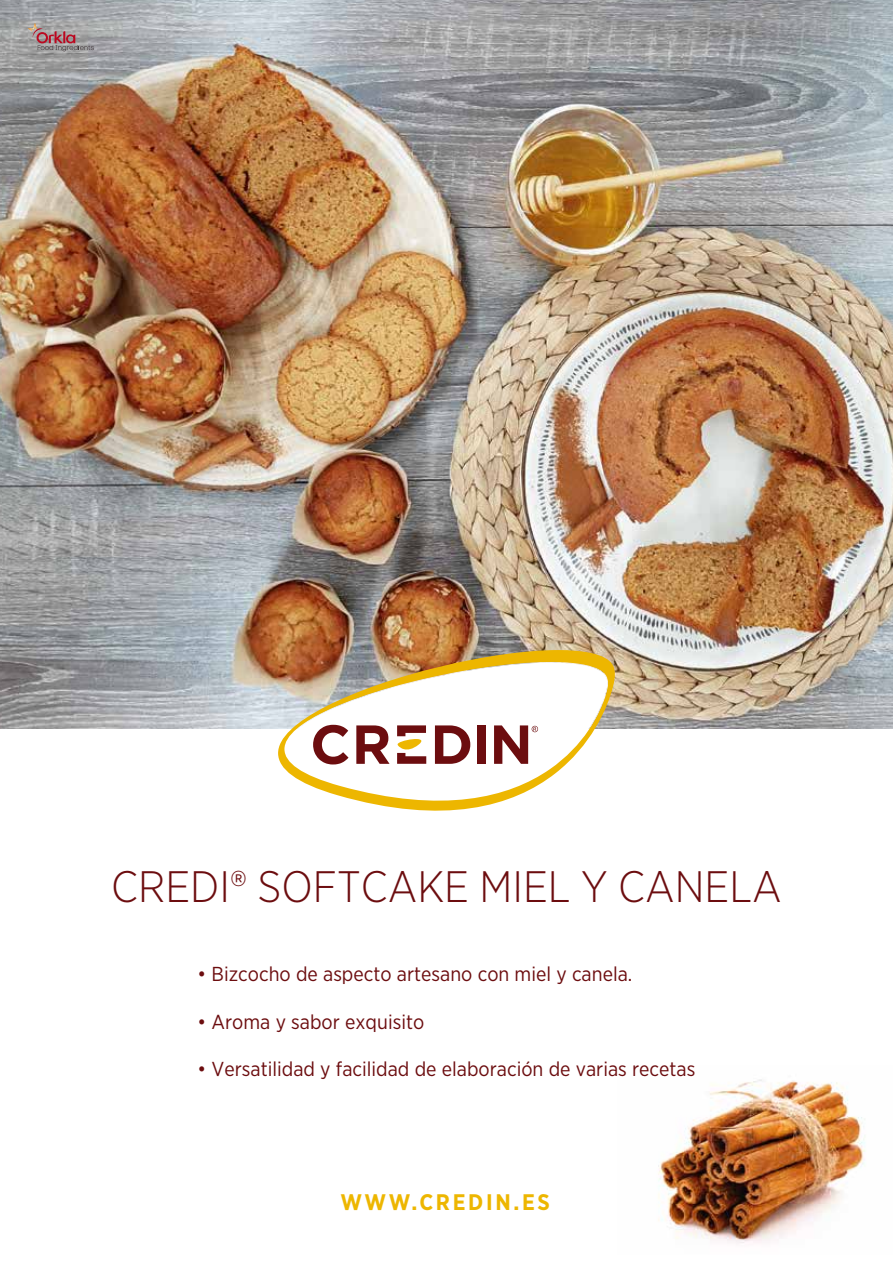
<style>
.page{position:relative;width:893px;height:1263px;background:#fff}
.page>*{position:absolute;margin:0;border:0;box-sizing:border-box;transform-origin:0 0}
.t1{font:300 43.95px "Gotham Narrow";color:#6c0d0f}
.t2{font:700 22.5px "Gotham Narrow";letter-spacing:.12em;color:#edb600}
.t3{font:20.25px "Gotham Narrow";color:#6c0d0f}
</style>
<div class="page">
<img style="left:658px;top:1079px;width:207px;height:118px">
<img style="left:658px;top:1197px;width:184px;height:47px">
<img style="left:0;top:0;width:893px;height:728px">
<svg style="left:278px;top:650px;width:338px;height:161px"></svg>
<svg style="left:435px;top:725px;width:35px;height:39px"></svg>
<div style="left:477px;top:725px;width:9px;height:39px;background:#6c0d0f"></div>
<svg style="left:494px;top:725px;width:44px;height:39px"></svg>
<svg style="left:397px;top:725px;width:29px;height:39px"></svg>
<svg style="left:313px;top:725px;width:35px;height:39px"></svg>
<svg style="left:356px;top:725px;width:34px;height:39px"></svg>
<svg style="left:28px;top:23px;width:66px;height:28px"></svg>
<h1 class="t1" style="left:111px;top:859px;width:672px">CREDI® SOFTCAKE MIEL Y CANELA</h1>
<p class="t3" style="left:198px;top:961px;width:436px">• Bizcocho de aspecto artesano con miel y canela.</p>
<p class="t3" style="left:198px;top:1009px;width:228px">• Aroma y sabor exquisito</p>
<p class="t3" style="left:198px;top:1057px;width:499px">• Versatilidad y facilidad de elaboración de varias recetas</p>
<p class="t2" style="left:340px;top:1188px;width:211px">WWW.CREDIN.ES</p>
</div>
